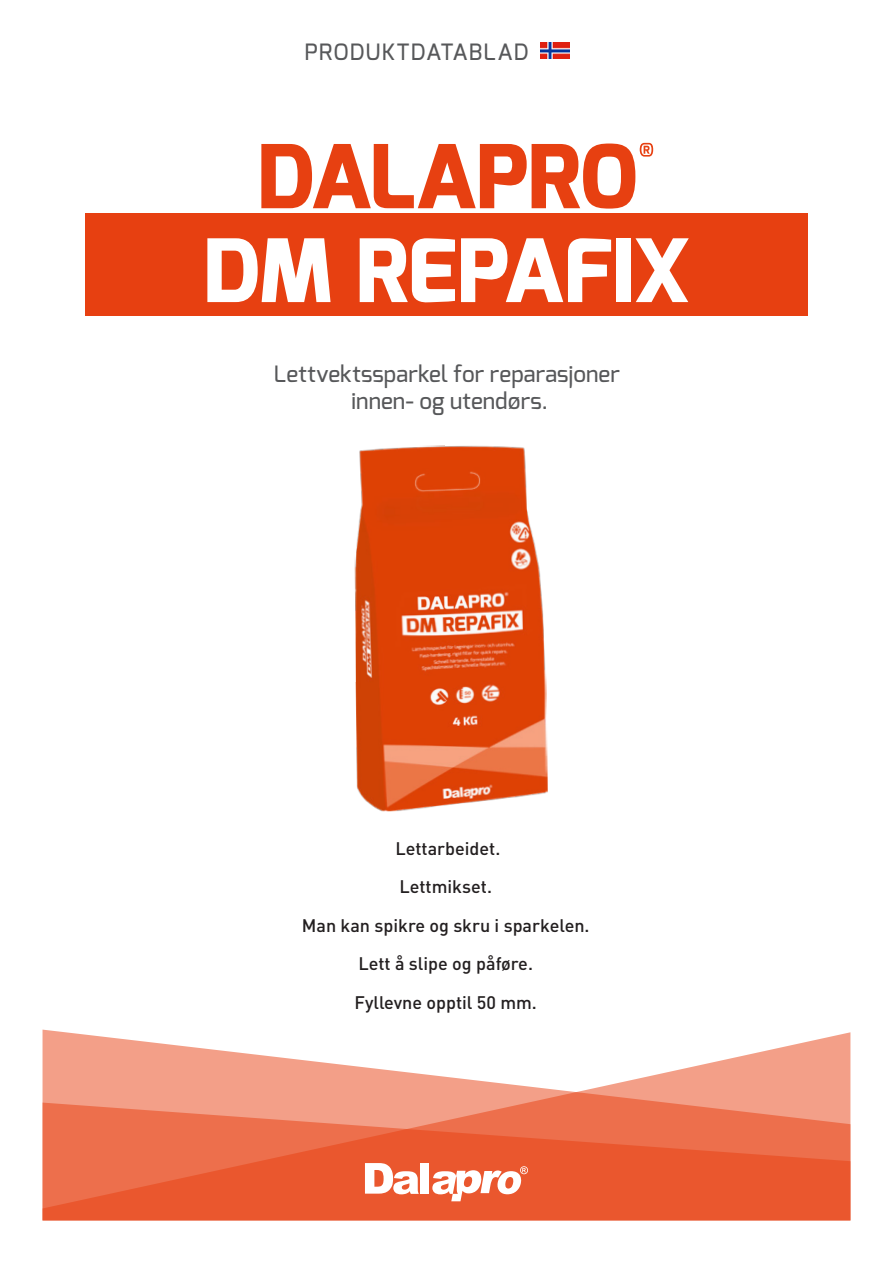
<style>
.page{position:relative;width:893px;height:1263px;background:#fff}
.page>*{position:absolute;margin:0;border:0;box-sizing:border-box;transform-origin:0 0}
.t1{font:800 87.15px "Exo";letter-spacing:-.015em;color:#fff}
.t2{font:500 22.5px/27px "Exo";letter-spacing:.005em;color:#57585a;text-align:center}
.t3{font:500 22.5px "Exo";letter-spacing:.05em;color:#57585a}
.t4{font:500 18px "DIN Pro";color:#231f20}
</style>
<div class="page">
<img style="left:541px;top:43px;width:29px;height:15px">
<svg style="left:43px;top:1029px;width:807px;height:73px;fill:#f39f88"></svg>
<svg style="left:43px;top:1102px;width:807px;height:118px;background:#ec6742"></svg>
<svg style="left:365px;top:1163px;width:54px;height:31px"></svg>
<div style="left:421px;top:1163px;width:8px;height:31px;background:#fff"></div>
<svg style="left:432px;top:1166px;width:96px;height:35px"></svg>
<div style="left:85px;top:215px;width:723px;height:101px;background:#e74011"></div>
<img style="left:354px;top:445px;width:194px;height:366px">
<svg style="left:261px;top:143px;width:392px;height:66px"></svg>
<p class="t3" style="left:305px;top:37px;width:225px">PRODUKTDATABLAD</p>
<p class="t1" style="left:329px;top:214px;width:236px">DM20</p>
<p class="t1" style="left:203px;top:215px;width:489px">DM REPAFIX</p>
<p class="t2" style="left:274px;top:360px;width:347px">Lettvektssparkel for reparasjoner innen- og utendørs.</p>
<p class="t4" style="left:395px;top:836px;width:106px">Lettarbeidet.</p>
<p class="t4" style="left:399px;top:874px;width:94px">Lettmikset.</p>
<p class="t4" style="left:302px;top:913px;width:289px">Man kan spikre og skru i sparkelen.</p>
<p class="t4" style="left:358px;top:951px;width:176px">Lett å slipe og påføre.</p>
<p class="t4" style="left:354px;top:990px;width:184px">Fyllevne opptil 50 mm.</p>
</div>
